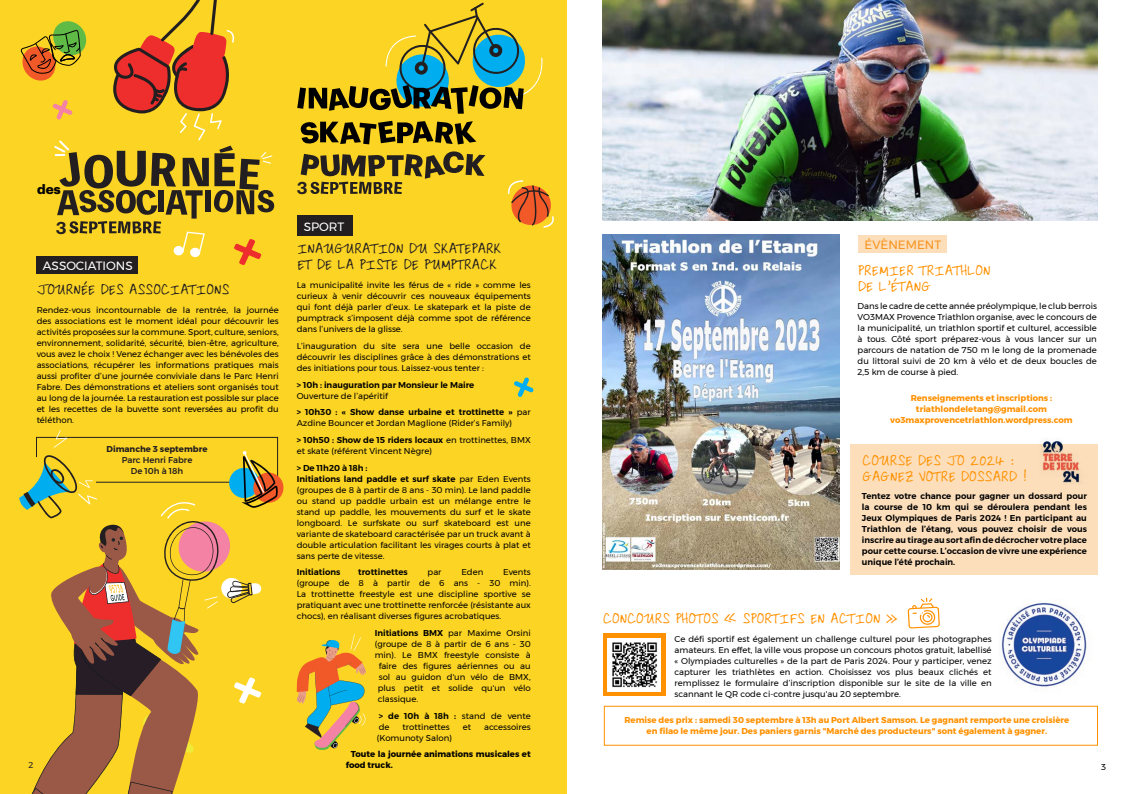
<style>
.page{position:relative;width:1134px;height:794px;background:#fff}
.page>*{position:absolute;margin:0;border:0;box-sizing:border-box;transform-origin:0 0}
.t1{font:600 16.9px "Graphik";color:#231f20}
.t2{font:15px "Ardleys Hand";color:#ff9100}
.t3{font:15px "Ardleys Hand";color:#231f20}
.t4{font:700 13.1px "Graphik";color:#000001}
.t5{font:12px "Montserrat";color:#fff}
.t6{font:12px "Montserrat";color:#f7931d}
.t7{font:8.5px/11px "Montserrat";color:#000;text-align:justify}
.t8{font:600 8.5px/11px "Montserrat";color:#000;text-align:justify}
.t9{font:700 8.5px "Montserrat";color:#ff9100}
.t10{font:700 8.5px/11px "Montserrat";color:#000}
.t11{font:500 8.5px "Montserrat";color:#231f20}
.t12{font:700 8.5px "Montserrat";color:#231f20}
.t13{font:8.5px "Montserrat";color:#231f20}
.s1{font-weight:600}
</style>
<div class="page">
<div style="left:0;top:0;width:567px;height:794px;background:#fcd424"></div>
<img style="left:602px;top:0;width:496px;height:221px">
<img style="left:1001px;top:602px;width:88px;height:86px">
<div style="left:297px;top:216px;width:55px;height:20px;background:#231f20"></div>
<div style="left:37px;top:256px;width:101px;height:18px;background:#231f20"></div>
<div style="left:858px;top:235px;width:89px;height:18px;background:#fcdebb"></div>
<div style="left:851px;top:444px;width:247px;height:130px;background:#fcdebb"></div>
<img style="left:1041px;top:439px;width:41px;height:45px">
<div style="left:603px;top:633px;width:62px;height:62px;background:#ff9100"></div>
<img style="left:607px;top:638px;width:54px;height:53px">
<img style="left:602px;top:234px;width:237px;height:335px">
<svg style="left:908px;top:597px;width:32px;height:31px"></svg>
<svg style="left:296px;top:634px;width:70px;height:116px"></svg>
<div style="left:315px;top:671px;width:15px;height:15px;background:#f15929"></div>
<svg style="left:297px;top:3px;width:246px;height:111px"></svg>
<svg style="left:300px;top:121px;width:176px;height:23px"></svg>
<svg style="left:301px;top:151px;width:184px;height:43px"></svg>
<svg style="left:507px;top:180px;width:47px;height:48px"></svg>
<svg style="left:514px;top:377px;width:20px;height:20px"></svg>
<svg style="left:21px;top:0;width:253px;height:265px"></svg>
<svg style="left:19px;top:430px;width:265px;height:364px"></svg>
<h1 class="t1" style="left:297px;top:175px;width:12px">3</h1>
<h3 class="t4" style="left:37px;top:179px;width:25px">des</h3>
<h1 class="t1" style="left:56px;top:214px;width:12px">3</h1>
<p class="t5" style="left:304px;top:217px;width:42px">SPORT</p>
<p class="t3" style="left:297px;top:239px;width:206px">INAUGURATION DU SKATEPARK</p>
<p class="t3" style="left:297px;top:255px;width:201px">ET DE LA PISTE DE PUMPTRACK</p>
<p class="t7" style="left:297px;top:279px;width:236px">La municipalité invite les férus de « ride » comme les curieux à venir découvrir ces nouveaux équipements qui font déjà parler d’eux. Le skatepark et la piste de pumptrack s’imposent déjà comme spot de référence dans l’univers de la glisse.</p>
<p class="t7" style="left:297px;top:340px;width:235px">L’inauguration du site sera une belle occasion de découvrir les disciplines grâce à des démonstrations et des initiations pour tous. Laissez-vous tenter :</p>
<p class="t8" style="left:297px;top:379px;width:179px">&gt; 10h : inauguration par Monsieur le Maire</p>
<p class="t7" style="left:297px;top:390px;width:93px">Ouverture de l’apéritif</p>
<p class="t7" style="left:297px;top:406px;width:236px"><span class="s1">&gt; 10h30 : « Show danse urbaine et trottinette »</span> par<br>Azdine Bouncer et Jordan Maglione (Rider’s Family)</p>
<p class="t7" style="left:297px;top:434px;width:236px"><span class="s1">&gt; 10h50 : Show de 15 riders locaux</span> en trottinettes, BMX et skate (référent Vincent Nègre)</p>
<p class="t8" style="left:297px;top:462px;width:72px">&gt; De 11h20 à 18h :</p>
<p class="t7" style="left:297px;top:473px;width:236px"><span class="s1">Initiations land paddle et surf skate</span> par Eden Events (groupes de 8 à partir de 8 ans - 30 min). Le land paddle ou stand up paddle urbain est un mélange entre le stand up paddle, les mouvements du surf et le skate longboard. Le surfskate ou surf skateboard est une variante de skateboard caractérisée par un truck avant à double articulation facilitant les virages courts à plat et sans perte de vitesse.</p>
<p class="t8" style="left:297px;top:567px;width:45px">Initiations</p>
<p class="t8" style="left:358px;top:567px;width:51px">trottinettes</p>
<p class="t7" style="left:428px;top:566px;width:15px">par</p>
<p class="t7" style="left:461px;top:566px;width:23px">Eden</p>
<p class="t6" style="left:865px;top:235px;width:78px">ÉVÈNEMENT</p>
<p class="t5" style="left:43px;top:257px;width:91px">ASSOCIATIONS</p>
<p class="t3" style="left:36px;top:279px;width:194px">JOURNÉE DES ASSOCIATIONS</p>
<p class="t7" style="left:37px;top:304px;width:244px">Rendez-vous incontournable de la rentrée, la journée des associations est le moment idéal pour découvrir les activités proposées sur la commune. Sport, culture, seniors, environnement, solidarité, sécurité, bien-être, agriculture, vous avez le choix ! Venez échanger avec les bénévoles des associations, récupérer les informations pratiques mais aussi profiter d’une journée conviviale dans le Parc Henri Fabre. Des démonstrations et ateliers sont organisés tout au long de la journée. La restauration est possible sur place et les recettes de la buvette sont reversées au profit du téléthon.</p>
<p class="t12" style="left:107px;top:442px;width:102px">Dimanche 3 septembre</p>
<p class="t11" style="left:122px;top:453px;width:72px">Parc Henri Fabre</p>
<p class="t11" style="left:131px;top:464px;width:54px">De 10h à 18h</p>
<p class="t2" style="left:857px;top:261px;width:134px">PREMIER TRIATHLON</p>
<p class="t2" style="left:857px;top:277px;width:74px">DE L’ÉTANG</p>
<p class="t7" style="left:857px;top:300px;width:241px">Dans le cadre de cette année préolympique, le club berrois VO3MAX Provence Triathlon organise, avec le concours de la municipalité, un triathlon sportif et culturel, accessible à tous. Côté sport préparez-vous à vous lancer sur un parcours de natation de 750 m le long de la promenade du littoral suivi de 20 km à vélo et de deux boucles de 2,5 km de course à pied.</p>
<p class="t9" style="left:911px;top:391px;width:143px">Renseignements et inscriptions :</p>
<p class="t9" style="left:916px;top:402px;width:133px">triathlondeletang@gmail.com</p>
<p class="t9" style="left:890px;top:413px;width:184px">vo3maxprovencetriathlon.wordpress.com</p>
<p class="t2" style="left:862px;top:451px;width:153px">COURSE DES JO 2024 :</p>
<p class="t2" style="left:862px;top:467px;width:166px">GAGNEZ VOTRE DOSSARD !</p>
<p class="t8" style="left:862px;top:490px;width:226px">Tentez votre chance pour gagner un dossard pour la course de 10 km qui se déroulera pendant les Jeux Olympiques de Paris 2024 ! En participant au Triathlon de l’étang, vous pouvez choisir de vous inscrire au tirage au sort afin de décrocher votre place pour cette course. L’occasion de vivre une expérience unique l’été prochain.</p>
<p class="t7" style="left:297px;top:566px;width:236px;text-indent:206px">Events (groupe de 8 à partir de 6 ans - 30 min).<br>La trottinette freestyle est une discipline sportive se pratiquant avec une trottinette renforcée (résistante aux chocs), en réalisant diverses figures acrobatiques.</p>
<p class="t7" style="left:375px;top:627px;width:158px"><span class="s1">Initiations BMX</span> par Maxime Orsini</p>
<p class="t7" style="left:375px;top:638px;width:158px">(groupe de 8 à partir de 6 ans - 30</p>
<p class="t7" style="left:375px;top:649px;width:158px">min). Le BMX freestyle consiste à</p>
<p class="t7" style="left:379px;top:660px;width:154px">faire des figures aériennes ou au</p>
<p class="t7" style="left:379px;top:671px;width:153px">sol au guidon d'un vélo de BMX,</p>
<p class="t7" style="left:378px;top:682px;width:154px">plus petit et solide qu'un vélo</p>
<p class="t7" style="left:378px;top:693px;width:42px">classique.</p>
<p class="t7" style="left:379px;top:710px;width:154px"><span class="s1">&gt; de 10h à 18h :</span> stand de vente de</p>
<p class="t2" style="left:602px;top:609px;width:298px">CONCOURS PHOTOS « SPORTIFS EN ACTION »</p>
<p class="t7" style="left:675px;top:633px;width:318px">Ce défi sportif est également un challenge culturel pour les photographes amateurs. En effet, la ville vous propose un concours photos gratuit, labellisé « Olympiades culturelles » de la part de Paris 2024. Pour y participer, venez capturer les triathlètes en action. Choisissez vos plus beaux clichés et remplissez le formulaire d’inscription disponible sur le site de la ville en scannant le QR code ci-contre jusqu'au 20 septembre.</p>
<p class="t9" style="left:624px;top:713px;width:446px">Remise des prix : samedi 30 septembre à 13h au Port Albert Samson. Le gagnant remporte une croisière</p>
<p class="t9" style="left:647px;top:724px;width:402px">en filao le même jour. Des paniers garnis "Marché des producteurs" sont également à gagner.</p>
<p class="t7" style="left:402px;top:721px;width:49px">trottinettes</p>
<p class="t7" style="left:463px;top:721px;width:10px">et</p>
<p class="t7" style="left:484px;top:721px;width:48px">accessoires</p>
<p class="t7" style="left:377px;top:732px;width:77px">(Komunoty Salon)</p>
<p class="t10" style="left:346px;top:749px;width:187px;text-indent:5px">Toute la journée animations musicales et food truck.</p>
<p class="t13" style="left:28px;top:758px;width:6px">2</p>
<p class="t7" style="left:28px;top:761px;width:6px">2</p>
<p class="t7" style="left:1101px;top:761px;width:6px">3</p>
</div>
